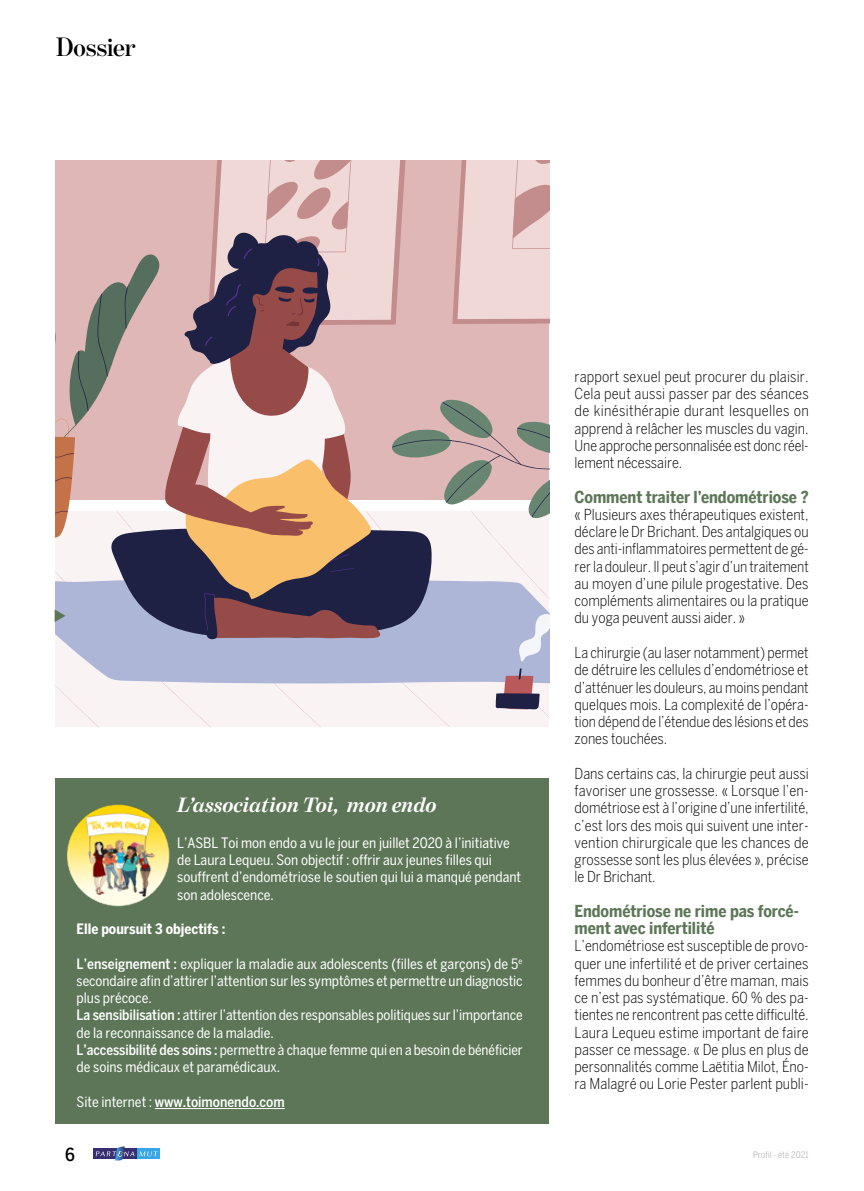
<style>
.page{position:relative;width:864px;height:1191px;background:#fff}
.page>*{position:absolute;margin:0;border:0;box-sizing:border-box;transform-origin:0 0}
.t1{font:600 27px "Benton Mod Disp";letter-spacing:-.01em;color:#000}
.t2{font:italic 700 21px "Benton Modern One";color:#fff}
.t3{font:500 18px "Benton Sans Cond";color:#000}
.t4{font:700 16.5px/17.2px "Benton Sans Cond";color:#5d7658}
.t5{font:300 condensed 15px/17.2px "Benton Sans";color:#000;text-align:justify}
.t6{font:condensed 14.25px/17.2px "Benton Sans";color:#fff}
.t7{font:500 condensed 14.25px "Benton Sans";color:#fff}
.t8{font:700 condensed 14.25px "Benton Sans";color:#fff}
.t9{font:9px "Benton Sans Cond";letter-spacing:-.01em;color:#c1c3c1}
.s1{font-weight:500}
.s2{font-weight:400}
</style>
<div class="page">
<div style="left:93px;top:1148px;width:44px;height:10px;background:#382f72"></div>
<div style="left:137px;top:1148px;width:23px;height:10px;background:#36a7e9"></div>
<svg style="left:96px;top:1146px;width:62px;height:14px"></svg>
<div style="left:55px;top:778px;width:494px;height:345px;background:#5d7658"></div>
<hr style="left:155px;top:1108px;width:129px;height:1px;background:#fff">
<img style="left:67px;top:804px;width:103px;height:103px">
<svg style="left:55px;top:160px;width:494px;height:567px"></svg>
<h1 class="t1" style="left:56px;top:32px;width:80px">Dossier</h1>
<h2 class="t2" style="left:177px;top:792px;width:260px">L’association Toi, mon endo</h2>
<p class="t6" style="left:177px;top:834px;width:345px">L’ASBL Toi mon endo a vu le jour en juillet 2020 à l’initiative de Laura Lequeu. Son objectif : offrir aux jeunes filles qui souffrent d’endométriose le soutien qui lui a manqué pendant son adolescence.</p>
<p class="t8" style="left:77px;top:920px;width:150px">Elle poursuit 3 objectifs :</p>
<p class="t6" style="left:77px;top:954px;width:447px"><span class="s1">L’enseignement :</span> expliquer la maladie aux adolescents (filles et garçons) de 5<sup>e </sup>secondaire afin d’attirer l’attention sur les symptômes et permettre un diagnostic plus précoce.<br><span class="s1">La sensibilisation :</span> attirer l’attention des responsables politiques sur l’importance de la reconnaissance de la maladie.<br><span class="s1">L’accessibilité des soins :</span> permettre à chaque femme qui en a besoin de bénéficier de soins médicaux et paramédicaux.</p>
<p class="t7" style="left:77px;top:1093px;width:209px"><span class="s2">Site internet :</span> www.toimonendo.com</p>
<p class="t5" style="left:574px;top:368px;width:236px">rapport sexuel peut procurer du plaisir.<br>Cela peut aussi passer par des séances de kinésithérapie durant lesquelles on apprend à relâcher les muscles du vagin.<br>Une approche personnalisée est donc réel&shy;lement nécessaire.</p>
<p class="t4" style="left:574px;top:488px;width:235px">Comment traiter l’endométriose ?</p>
<p class="t5" style="left:574px;top:506px;width:236px">« Plusieurs axes thérapeutiques existent, déclare le Dr Brichant. Des antalgiques ou des anti-inflammatoires permettent de gé&shy;rer la douleur. Il peut s’agir d’un traitement au moyen d’une pilule progestative. Des compléments alimentaires ou la pratique du yoga peuvent aussi aider. »</p>
<p class="t5" style="left:574px;top:644px;width:235px">La chirurgie (au laser notamment) permet de détruire les cellules d’endométriose et d’atténuer les douleurs, au moins pendant quelques mois. La complexité de l’opéra&shy;tion dépend de l’étendue des lésions et des zones touchées.</p>
<p class="t5" style="left:574px;top:764px;width:235px">Dans certains cas, la chirurgie peut aussi favoriser une grossesse. « Lorsque l’en&shy;dométriose est à l’origine d’une infertilité, c’est lors des mois qui suivent une inter&shy;vention chirurgicale que les chances de grossesse sont les plus élevées », précise le Dr Brichant.</p>
<p class="t4" style="left:574px;top:902px;width:226px">Endométriose ne rime pas forcé&shy;ment avec infertilité</p>
<p class="t5" style="left:574px;top:937px;width:235px">L’endométriose est susceptible de provo&shy;quer une infertilité et de priver certaines femmes du bonheur d’être maman, mais ce n’est pas systématique. 60 % des pa&shy;tientes ne rencontrent pas cette difficulté.<br>Laura Lequeu estime important de faire passer ce message. « De plus en plus de personnalités comme Laëtitia Milot, Éno&shy;ra Malagré ou Lorie Pester parlent publi-</p>
<p class="t3" style="left:65px;top:1143px;width:11px">6</p>
<p class="t9" style="left:752px;top:1149px;width:57px">Profil - été 2021</p>
</div>
